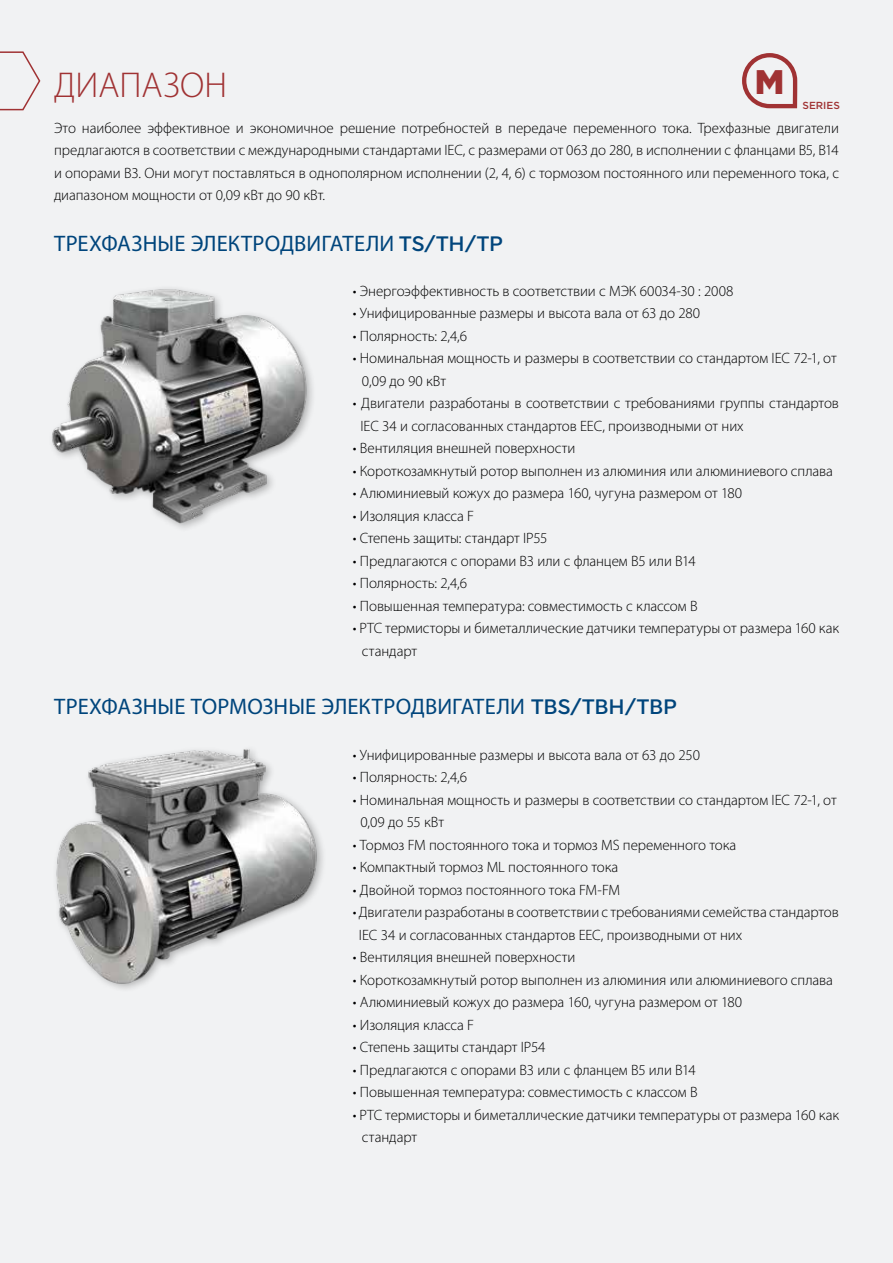
<style>
.page{position:relative;width:893px;height:1263px;background:#ebedee}
.page>*{position:absolute;margin:0;border:0;box-sizing:border-box;transform-origin:0 0}
.t1{font:300 36px "Myriad Pro";color:#a03233}
.t2{font:900 34.05px "Gotham";color:#a03233}
.t3{font:22.5px "Myriad Pro";letter-spacing:.005em;color:#00457c}
.t4{font:300 15px/22.5px "Myriad Pro";letter-spacing:-.005em;color:#000}
.t5{font:500 10.2px "Gotham";color:#a03233}
.s1{font-family:"Isidora Sans";font-weight:600}
</style>
<div class="page">
<svg style="left:0;top:51px;width:41px;height:60px"></svg>
<svg style="left:742px;top:53px;width:56px;height:56px"></svg>
<img style="left:52px;top:289px;width:260px;height:239px">
<img style="left:56px;top:749px;width:266px;height:239px">
<h2 class="t2" style="left:755px;top:59px;width:31px">M</h2>
<h1 class="t1" style="left:54px;top:65px;width:174px">ДИАПАЗОН</h1>
<p class="t4" style="left:54px;top:117px;width:786px;text-align:justify">Это наиболее эффективное и экономичное решение потребностей в передаче переменного тока. Трехфазные двигатели предлагаются в соответствии с международными стандартами IEC, с размерами от 063 до 280, в исполнении с фланцами B5, B14 и опорами B3. Они могут поставляться в однополярном исполнении (2, 4, 6) с тормозом постоянного или переменного тока, с диапазоном мощности от 0,09 кВт до 90 кВт.</p>
<p class="t5" style="left:802px;top:98px;width:39px">SERIES</p>
<h3 class="t3" style="left:54px;top:229px;width:450px">ТРЕХФАЗНЫЕ ЭЛЕКТРОДВИГАТЕЛИ <span class="s1">TS/TH/TP</span></h3>
<p class="t4" style="left:353px;top:279px;width:382px">• Энергоэффективность в соответствии с МЭК 60034-30 : 2008</p>
<p class="t4" style="left:353px;top:302px;width:349px">• Унифицированные размеры и высота вала от 63 до 280</p>
<p class="t4" style="left:353px;top:324px;width:116px">• Полярность: 2,4,6</p>
<p class="t4" style="left:362px;top:347px;width:476px;text-indent:-9px">• Номинальная мощность и размеры в соответствии со стандартом IEC 72-1, от<br>0,09 до 90 кВт</p>
<p class="t4" style="left:360px;top:392px;width:480px;text-indent:-8px">• Двигатели разработаны в соответствии с требованиями группы стандартов<br>IEC 34 и согласованных стандартов EEC, производными от них</p>
<p class="t4" style="left:353px;top:437px;width:224px">• Вентиляция внешней поверхности</p>
<p class="t4" style="left:353px;top:459px;width:482px">• Короткозамкнутый ротор выполнен из алюминия или алюминиевого сплава</p>
<p class="t4" style="left:353px;top:482px;width:391px">• Алюминиевый кожух до размера 160, чугуна размером от 180</p>
<p class="t4" style="left:353px;top:504px;width:123px">• Изоляция класса F</p>
<p class="t4" style="left:353px;top:527px;width:196px">• Степень защиты: стандарт IP55</p>
<p class="t4" style="left:353px;top:549px;width:344px">• Предлагаются с опорами B3 или с фланцем B5 или B14</p>
<p class="t4" style="left:353px;top:572px;width:116px">• Полярность: 2,4,6</p>
<p class="t4" style="left:353px;top:594px;width:346px">• Повышенная температура: совместимость с классом B</p>
<p class="t4" style="left:362px;top:617px;width:479px;text-indent:-9px">• PTC термисторы и биметаллические датчики температуры от размера 160 как стандарт</p>
<h3 class="t3" style="left:54px;top:692px;width:624px">ТРЕХФАЗНЫЕ ТОРМОЗНЫЕ ЭЛЕКТРОДВИГАТЕЛИ <span class="s1">TBS/TBH/TBP</span></h3>
<p class="t4" style="left:353px;top:744px;width:349px">• Унифицированные размеры и высота вала от 63 до 250</p>
<p class="t4" style="left:353px;top:766px;width:116px">• Полярность: 2,4,6</p>
<p class="t4" style="left:360px;top:789px;width:478px;text-indent:-8px">• Номинальная мощность и размеры в соответствии со стандартом IEC 72-1, от<br>0,09 до 55 кВт</p>
<p class="t4" style="left:353px;top:834px;width:385px">• Тормоз FM постоянного тока и тормоз MS переменного тока</p>
<p class="t4" style="left:353px;top:856px;width:267px">• Компактный тормоз ML постоянного тока</p>
<p class="t4" style="left:353px;top:879px;width:269px">• Двойной тормоз постоянного тока FM-FM</p>
<p class="t4" style="left:359px;top:901px;width:481px;text-indent:-6px">• Двигатели разработаны в соответствии с требованиями семейства стандартов<br>IEC 34 и согласованных стандартов EEC, производными от них</p>
<p class="t4" style="left:353px;top:946px;width:224px">• Вентиляция внешней поверхности</p>
<p class="t4" style="left:353px;top:969px;width:482px">• Короткозамкнутый ротор выполнен из алюминия или алюминиевого сплава</p>
<p class="t4" style="left:353px;top:991px;width:391px">• Алюминиевый кожух до размера 160, чугуна размером от 180</p>
<p class="t4" style="left:353px;top:1014px;width:123px">• Изоляция класса F</p>
<p class="t4" style="left:353px;top:1036px;width:194px">• Степень защиты стандарт IP54</p>
<p class="t4" style="left:353px;top:1059px;width:344px">• Предлагаются с опорами B3 или с фланцем B5 или B14</p>
<p class="t4" style="left:353px;top:1081px;width:346px">• Повышенная температура: совместимость с классом B</p>
<p class="t4" style="left:362px;top:1104px;width:479px;text-indent:-9px">• PTC термисторы и биметаллические датчики температуры от размера 160 как стандарт</p>
</div>
